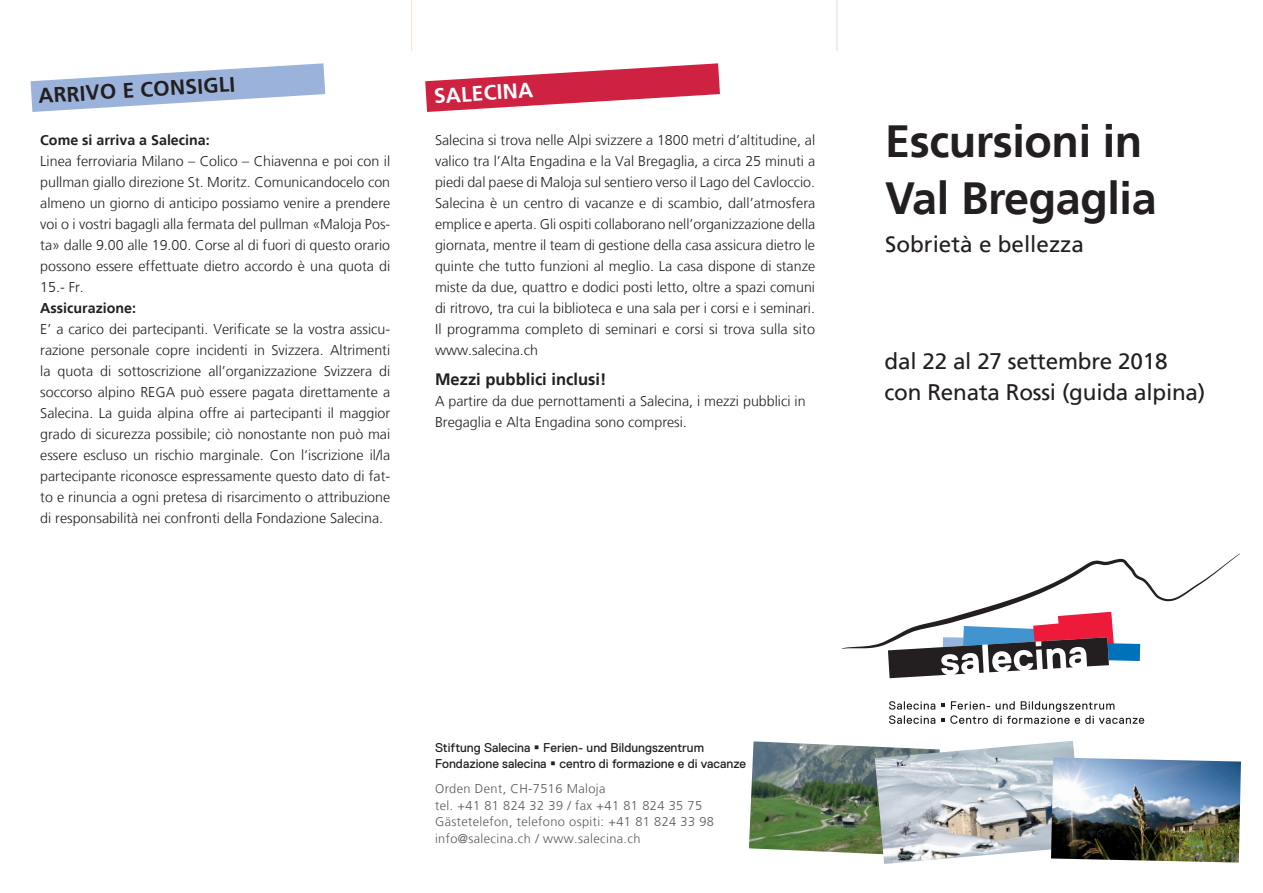
<style>
.page{position:relative;width:1263px;height:893px;background:#fff}
.page>*{position:absolute;margin:0;border:0;box-sizing:border-box;transform-origin:0 0}
.t1{font:700 45px/56.6px "Frutiger LT";letter-spacing:-.01em;color:#231f20}
.t2{font:22.5px/31.5px "Frutiger LT";letter-spacing:-.01em;color:#231f20}
.t3{font:700 21px "Frutiger LT";color:#231f20}
.t4{font:700 21px "Frutiger LT";color:#fff}
.t5{font:700 16.5px "Frutiger LT";color:#231f20}
.t6{font:300 14.25px/21px "Frutiger LT";color:#231f20;text-align:justify}
.t7{font:700 14.25px "Frutiger LT";color:#231f20}
.t8{font:300 12.75px/16.5px "Frutiger LT";letter-spacing:.03em;color:#57585a}
.t9{font:12.75px/15.8px "Replica";color:#231f20}
</style>
<div class="page">
<hr style="left:411px;top:0;width:1px;height:51px;background:#fdddd3">
<hr style="left:837px;top:0;width:1px;height:51px;background:#dcdddf">
<svg style="left:425px;top:63px;width:295px;height:49px"></svg>
<svg style="left:31px;top:63px;width:294px;height:49px"></svg>
<img style="left:749px;top:741px;width:126px;height:113px">
<img style="left:875px;top:741px;width:200px;height:123px">
<img style="left:1051px;top:757px;width:190px;height:106px">
<svg style="left:889px;top:701px;width:46px;height:23px"></svg>
<svg style="left:941px;top:701px;width:203px;height:23px"></svg>
<svg style="left:842px;top:553px;width:398px;height:125px"></svg>
<h3 class="t3" style="left:38px;top:85px;width:199px;rotate:-4deg">ARRIVO E CONSIGLI</h3>
<p class="t7" style="left:40px;top:131px;width:171px">Come si arriva a Salecina:</p>
<p class="t6" style="left:40px;top:150px;width:351px">Linea ferroviaria Milano – Colico – Chiavenna e poi con il pullman giallo direzione St. Moritz. Comunicandocelo con almeno un giorno di anticipo possiamo venire a prendere voi o i vostri bagagli alla fermata del pullman «Maloja Pos&shy;ta» dalle 9.00 alle 19.00. Corse al di fuori di questo orario possono essere effettuate dietro accordo è una quota di 15.- Fr.</p>
<p class="t7" style="left:40px;top:299px;width:97px">Assicurazione:</p>
<p class="t6" style="left:40px;top:318px;width:351px">E’ a carico dei partecipanti. Verificate se la vostra assicu&shy;razione personale copre incidenti in Svizzera. Altrimenti la quota di sottoscrizione all’organizzazione Svizzera di soccorso alpino REGA può essere pagata direttamente a Salecina. La guida alpina offre ai partecipanti il maggior grado di sicurezza possibile; ciò nonostante non può mai essere escluso un rischio marginale. Con l‘iscrizione il/la partecipante riconosce espressamente questo dato di fat&shy;to e rinuncia a ogni pretesa di risarcimento o attribuzione di responsabilità nei confronti della Fondazione Salecina.</p>
<h3 class="t4" style="left:433px;top:84px;width:101px;rotate:-4deg">SALECINA</h3>
<p class="t6" style="left:435px;top:129px;width:382px">Salecina si trova nelle Alpi svizzere a 1800 metri d’altitudine, al valico tra l’Alta Engadina e la Val Bregaglia, a circa 25 minuti a piedi dal paese di Maloja sul sentiero verso il Lago del Cavloccio.<br>Salecina è un centro di vacanze e di scambio, dall’atmosfera emplice e aperta. Gli ospiti collaborano nell’organizzazione della giornata, mentre il team di gestione della casa assicura dietro le quinte che tutto funzioni al meglio. La casa dispone di stanze miste da due, quattro e dodici posti letto, oltre a spazi comuni di ritrovo, tra cui la biblioteca e una sala per i corsi e i seminari.<br>Il programma completo di seminari e corsi si trova sulla sito www.salecina.ch</p>
<p class="t5" style="left:435px;top:370px;width:173px">Mezzi pubblici inclusi!</p>
<p class="t6" style="left:435px;top:391px;width:372px">A partire da due pernottamenti a Salecina, i mezzi pubblici in<br>Bregaglia e Alta Engadina sono compresi.</p>
<h1 class="t1" style="left:885px;top:113px;width:273px">Escursioni in<br>Val Bregaglia</h1>
<h2 class="t2" style="left:885px;top:229px;width:200px">Sobrietà e bellezza</h2>
<h2 class="t2" style="left:884px;top:345px;width:322px">dal 22 al 27 settembre 2018 con Renata Rossi (guida alpina)</h2>
<p class="t9" style="left:435px;top:740px;width:313px">Stiftung Salecina ▪ Ferien- und Bildungszentrum<br>Fondazione salecina ▪ centro di formazione e di vacanze</p>
<p class="t8" style="left:435px;top:781px;width:280px">Orden Dent, CH-7516 Maloja<br>tel. +41 81 824 32 39 / fax +41 81 824 35 75<br>Gästetelefon, telefono ospiti: +41 81 824 33 98 info@salecina.ch / www.salecina.ch</p>
</div>
